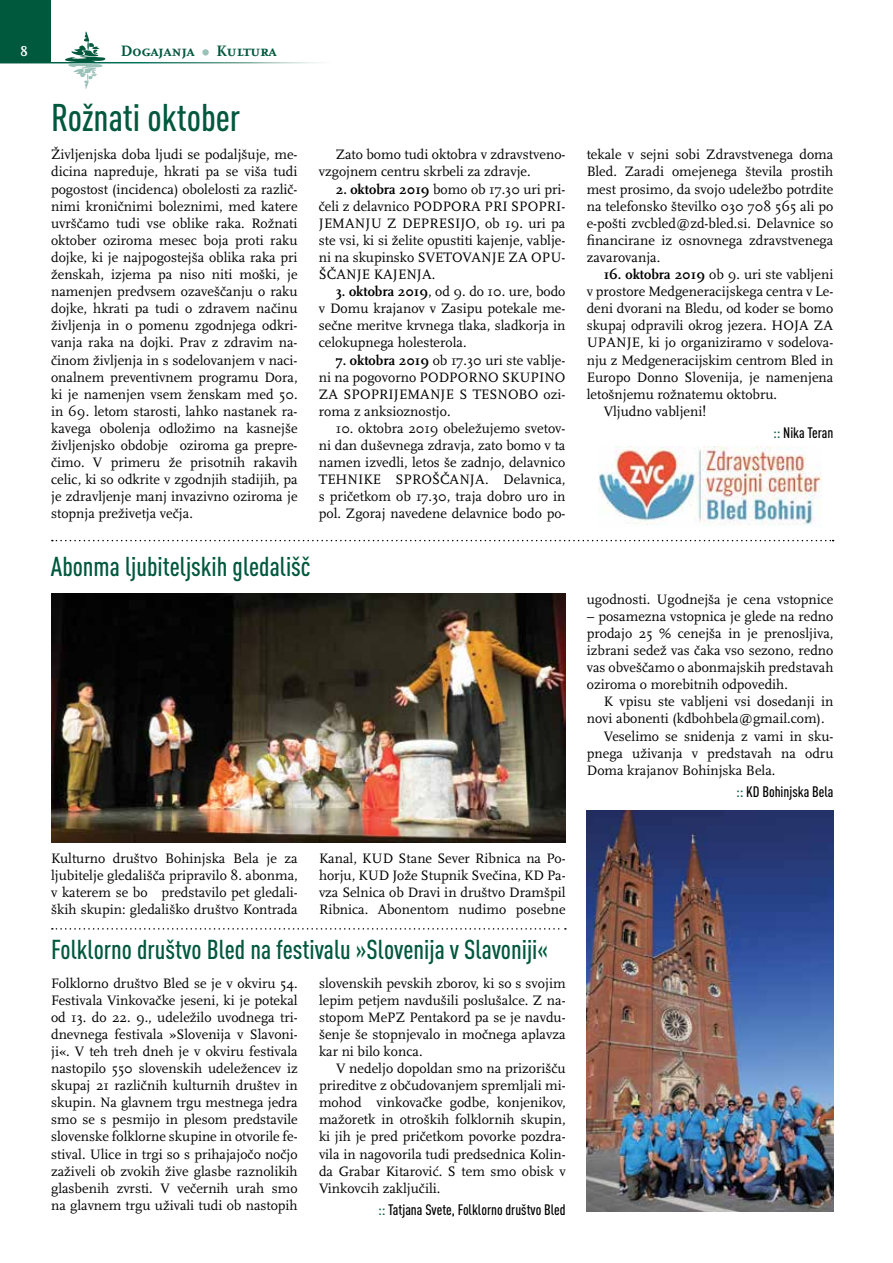
<style>
.page{position:relative;width:893px;height:1263px;background:#fff}
.page>*{position:absolute;margin:0;border:0;box-sizing:border-box;transform-origin:0 0}
.t1{font:500 condensed 38.1px "DIN Pro";color:#00583d}
.t2{font:500 condensed 27px "DIN Pro";color:#00583d}
.t3{font:700 15.75px "Scala Caps CE";color:#00583d}
.t4{font:500 condensed 15px "DIN Pro";color:#000}
.t5{font:700 15px "Scala Caps CE";color:#fff}
.t6{font:14.25px/17.1px "Scala CE";color:#000;text-align:justify}
.s1{font-weight:700}
.s2{color:#00583d}
</style>
<div class="page">
<div style="left:0;top:0;width:51px;height:63px;background:#00583d"></div>
<hr style="left:0;top:62px;width:336px;height:1px;background:#fff">
<svg style="left:63px;top:31px;width:43px;height:58px"></svg>
<div style="left:202px;top:49px;width:7px;height:7px;background:#9bc2b9;border-radius:50%"></div>
<img style="left:599px;top:447px;width:223px;height:79px">
<img style="left:51px;top:593px;width:515px;height:249px">
<img style="left:587px;top:810px;width:246px;height:402px">
<svg style="left:52px;top:540px;width:782px;height:1px"></svg>
<svg style="left:52px;top:928px;width:514px;height:1px"></svg>
<p class="t5" style="left:20px;top:43px;width:9px">8</p>
<p class="t3" style="left:121px;top:42px;width:75px">Dogajanja</p>
<p class="t3" style="left:217px;top:42px;width:61px">Kultura</p>
<h1 class="t1" style="left:51px;top:89px;width:191px">Rožnati oktober</h1>
<p class="t6" style="left:51px;top:146px;width:248px">Življenjska doba ljudi se podaljšuje, me&shy;dicina napreduje, hkrati pa se viša tudi pogostost (incidenca) obolelosti za različ&shy;nimi kroničnimi boleznimi, med katere uvrščamo tudi vse oblike raka. Rožnati oktober oziroma mesec boja proti raku dojke, ki je najpogostejša oblika raka pri ženskah, izjema pa niso niti moški, je namenjen predvsem ozaveščanju o raku dojke, hkrati pa tudi o zdravem načinu življenja in o pomenu zgodnjega odkri&shy;vanja raka na dojki. Prav z zdravim na&shy;činom življenja in s sodelovanjem v naci&shy;onalnem preventivnem programu Dora, ki je namenjen vsem ženskam med 50. in 69. letom starosti, lahko nastanek ra&shy;kavega obolenja odložimo na kasnejše življenjsko obdobje oziroma ga prepre&shy;čimo. V primeru že prisotnih rakavih celic, ki so odkrite v zgodnjih stadijih, pa je zdravljenje manj invazivno oziroma je stopnja preživetja večja.</p>
<p class="t6" style="left:319px;top:146px;width:248px;text-indent:17px">Zato bomo tudi oktobra v zdravstveno&shy;vzgojnem centru skrbeli za zdravje.</p>
<p class="t6" style="left:319px;top:181px;width:248px;text-indent:17px"><span class="s1">2. oktobra 2019</span> bomo ob 17.30 uri pri&shy;čeli z delavnico PODPORA PRI SPOPRI-JEMANJU Z DEPRESIJO, ob 19. uri pa ste vsi, ki si želite opustiti kajenje, vablje&shy;ni na skupinsko SVETOVANJE ZA OPU-ŠČANJE KAJENJA.</p>
<p class="t6" style="left:319px;top:283px;width:248px;text-indent:17px"><span class="s1">3. oktobra 2019</span>, od 9. do 10. ure, bodo v Domu krajanov v Zasipu potekale me&shy;sečne meritve krvnega tlaka, sladkorja in celokupnega holesterola.</p>
<p class="t6" style="left:319px;top:352px;width:248px;text-indent:17px"><span class="s1">7. oktobra 2019</span> ob 17.30 uri ste vablje&shy;ni na pogovorno PODPORNO SKUPINO ZA SPOPRIJEMANJE S TESNOBO ozi&shy;roma z anksioznostjo.</p>
<p class="t6" style="left:319px;top:420px;width:248px;text-indent:17px">10. oktobra 2019 obeležujemo svetov&shy;ni dan duševnega zdravja, zato bomo v ta namen izvedli, letos še zadnjo, delavnico TEHNIKE SPROŠČANJA. Delavnica, s pričetkom ob 17.30, traja dobro uro in pol. Zgoraj navedene delavnice bodo po-</p>
<h2 class="t2" style="left:51px;top:546px;width:261px">Abonma ljubiteljskih gledališč</h2>
<p class="t6" style="left:51px;top:850px;width:248px">Kulturno društvo Bohinjska Bela je za ljubitelje gledališča pripravilo 8. abonma, v katerem se bo predstavilo pet gledali&shy;ških skupin: gledališko društvo Kontrada</p>
<p class="t6" style="left:319px;top:850px;width:248px">Kanal, KUD Stane Sever Ribnica na Po&shy;horju, KUD Jože Stupnik Svečina, KD Pa&shy;vza Selnica ob Dravi in društvo Dramšpil Ribnica. Abonentom nudimo posebne</p>
<h2 class="t2" style="left:51px;top:930px;width:498px">Folklorno društvo Bled na festivalu »Slovenija v Slavoniji«</h2>
<p class="t6" style="left:51px;top:974px;width:248px">Folklorno društvo Bled se je v okviru 54.<br>Festivala Vinkovačke jeseni, ki je potekal od 13. do 22. 9., udeležilo uvodnega tri&shy;dnevnega festivala »Slovenija v Slavoni&shy;ji«. V teh treh dneh je v okviru festivala nastopilo 550 slovenskih udeležencev iz skupaj 21 različnih kulturnih društev in skupin. Na glavnem trgu mestnega jedra smo se s pesmijo in plesom predstavile slovenske folklorne skupine in otvorile fe&shy;stival. Ulice in trgi so s prihajajočo nočjo zaživeli ob zvokih žive glasbe raznolikih glasbenih zvrsti. V večernih urah smo na glavnem trgu uživali tudi ob nastopih</p>
<p class="t6" style="left:319px;top:974px;width:248px">slovenskih pevskih zborov, ki so s svojim lepim petjem navdušili poslušalce. Z na&shy;stopom MePZ Pentakord pa se je navdu&shy;šenje še stopnjevalo in močnega aplavza kar ni bilo konca.</p>
<p class="t6" style="left:319px;top:1060px;width:248px;text-indent:17px">V nedeljo dopoldan smo na prizorišču prireditve z občudovanjem spremljali mi&shy;mohod vinkovačke godbe, konjenikov, mažoretk in otroških folklornih skupin, ki jih je pred pričetkom povorke pozdra&shy;vila in nagovorila tudi predsednica Kolin&shy;da Grabar Kitarović. S tem smo obisk v Vinkovcih zaključili.</p>
<p class="t4" style="left:378px;top:1198px;width:189px"><span class="s2">:::</span> Tatjana Svete, Folklorno društvo Bled</p>
<p class="t6" style="left:587px;top:146px;width:248px">tekale v sejni sobi Zdravstvenega doma Bled. Zaradi omejenega števila prostih mest prosimo, da svojo udeležbo potrdite na telefonsko številko 030 708 565 ali po e-pošti zvcbled@zd-bled.si. Delavnice so financirane iz osnovnega zdravstvenega zavarovanja.</p>
<p class="t6" style="left:604px;top:266px;width:231px"><span class="s1">16. oktobra 2019</span> ob 9. uri ste vabljeni</p>
<p class="t6" style="left:587px;top:283px;width:248px">v prostore Medgeneracijskega centra v Le-</p>
<p class="t6" style="left:587px;top:300px;width:248px">deni dvorani na Bledu, od koder se bomo</p>
<p class="t6" style="left:587px;top:317px;width:248px">skupaj odpravili okrog jezera. HOJA ZA</p>
<p class="t6" style="left:587px;top:334px;width:248px">UPANJE, ki jo organiziramo v sodelova-</p>
<p class="t6" style="left:587px;top:352px;width:248px">nju z Medgeneracijskim centrom Bled in</p>
<p class="t6" style="left:587px;top:369px;width:248px">Europo Donno Slovenija, je namenjena</p>
<p class="t6" style="left:587px;top:386px;width:192px">letošnjemu rožnatemu oktobru.</p>
<p class="t6" style="left:604px;top:403px;width:104px">Vljudno vabljeni!</p>
<p class="t4" style="left:773px;top:422px;width:62px"><span class="s2">:::</span> Nika Teran</p>
<p class="t6" style="left:587px;top:591px;width:248px">ugodnosti. Ugodnejša je cena vstopnice</p>
<p class="t6" style="left:587px;top:608px;width:248px">– posamezna vstopnica je glede na redno prodajo 25 % cenejša in je prenosljiva, izbrani sedež vas čaka vso sezono, redno vas obveščamo o abonmajskih predstavah oziroma o morebitnih odpovedih.</p>
<p class="t6" style="left:604px;top:693px;width:231px">K vpisu ste vabljeni vsi dosedanji in</p>
<p class="t6" style="left:587px;top:710px;width:239px">novi abonenti (kdbohbela@gmail.com).</p>
<p class="t6" style="left:604px;top:728px;width:231px">Veselimo se snidenja z vami in sku-</p>
<p class="t6" style="left:587px;top:745px;width:248px">pnega uživanja v predstavah na odru</p>
<p class="t6" style="left:587px;top:762px;width:190px">Doma krajanov Bohinjska Bela.</p>
<p class="t4" style="left:736px;top:781px;width:99px"><span class="s2">:::</span> KD Bohinjska Bela</p>
</div>
